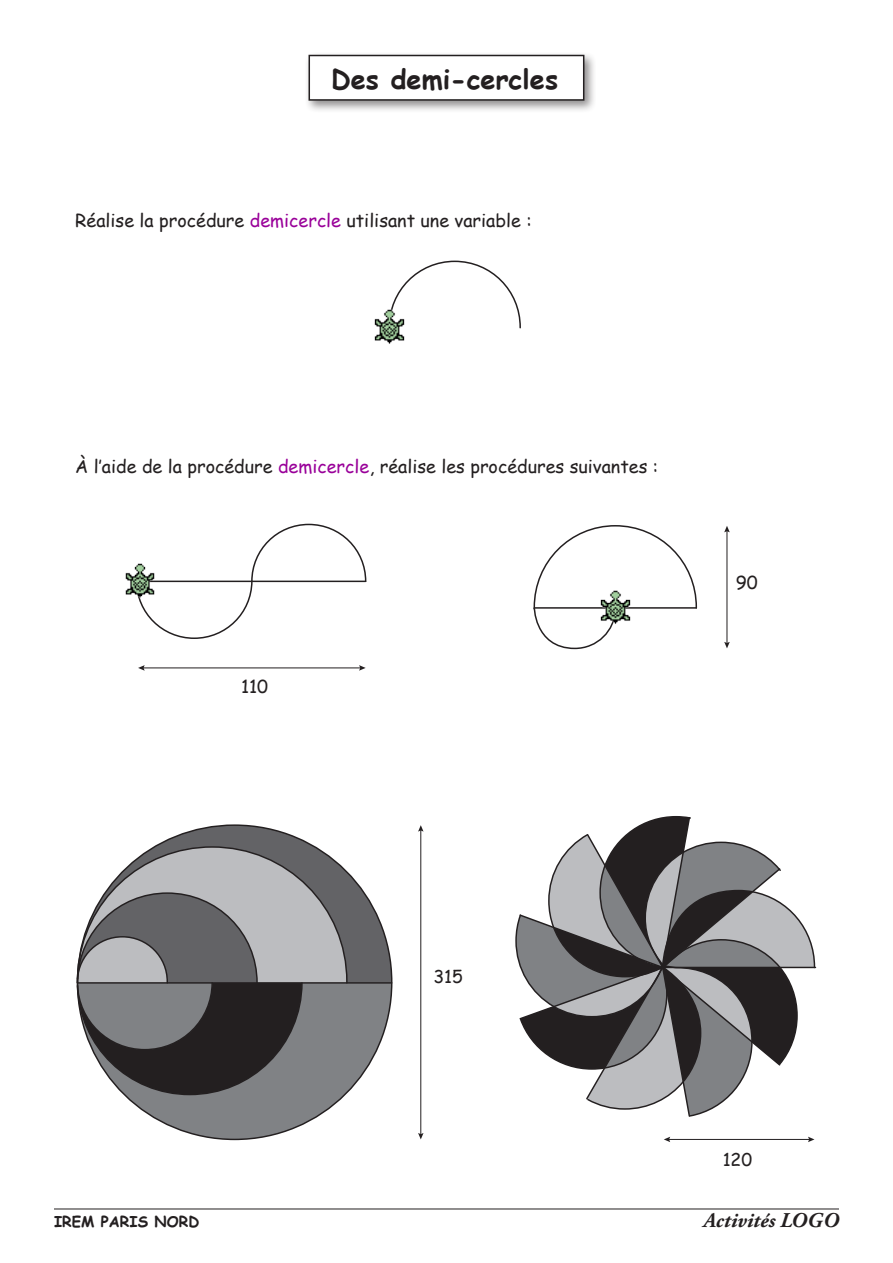
<style>
.page{position:relative;width:893px;height:1263px;background:#fff}
.page>*{position:absolute;margin:0;border:0;box-sizing:border-box;transform-origin:0 0}
.t1{font:700 27px "Comic Sans MS";color:#231f20}
.t2{font:italic 700 21px "Adobe Garamond Pro";color:#231f20}
.t3{font:18px "Comic Sans MS";color:#231f20}
.t4{font:17.7px "Comic Sans MS";color:#231f20}
.t5{font:700 15px "Comic Sans MS";color:#231f20}
.s1{color:#909}
</style>
<div class="page">
<hr style="left:54px;top:1208px;width:785px;height:1px;background:#231f20">
<div style="left:305px;top:51px;width:292px;height:62px;background:#231f20;opacity:.5"></div>
<div style="left:309px;top:56px;width:275px;height:44px;background:#fff"></div>
<div style="left:308px;top:55px;width:276px;height:46px;border:2px solid #231f20"></div>
<svg style="left:391px;top:260px;width:130px;height:69px"></svg>
<img style="left:374px;top:309px;width:34px;height:35px">
<hr style="left:143px;top:667px;width:218px;height:1px;background:#231f20">
<svg style="left:359px;top:665px;width:7px;height:6px"></svg>
<svg style="left:138px;top:665px;width:7px;height:6px"></svg>
<svg style="left:139px;top:523px;width:228px;height:116px"></svg>
<img style="left:125px;top:563px;width:34px;height:37px">
<hr style="left:727px;top:530px;width:1px;height:114px;background:#231f20">
<svg style="left:724px;top:642px;width:6px;height:6px"></svg>
<svg style="left:724px;top:526px;width:6px;height:6px"></svg>
<svg style="left:533px;top:525px;width:165px;height:125px"></svg>
<hr style="left:534px;top:607px;width:162px;height:2px;background:#231f20">
<img style="left:597px;top:589px;width:37px;height:38px">
<hr style="left:420px;top:829px;width:1px;height:306px;background:#231f20">
<svg style="left:418px;top:825px;width:5px;height:7px"></svg>
<svg style="left:418px;top:1133px;width:5px;height:6px"></svg>
<svg style="left:156px;top:826px;width:236px;height:156px;fill:#636366"></svg>
<svg style="left:125px;top:984px;width:267px;height:155px;fill:#808285"></svg>
<svg style="left:76px;top:845px;width:272px;height:249px;background:#818184"></svg>
<hr style="left:77px;top:982px;width:315px;height:2px;background:#231f20">
<hr style="left:668px;top:1139px;width:142px;height:1px;background:#231f20">
<svg style="left:664px;top:1137px;width:6px;height:5px"></svg>
<svg style="left:808px;top:1137px;width:6px;height:5px"></svg>
<svg style="left:515px;top:816px;width:301px;height:301px"></svg>
<h1 class="t1" style="left:331px;top:59px;width:228px">Des demi-cercles</h1>
<p class="t3" style="left:75px;top:207px;width:458px">Réalise la procédure <span class="s1">demicercle</span> utilisant une variable :</p>
<p class="t3" style="left:75px;top:453px;width:584px">À l’aide de la procédure <span class="s1">demicercle</span>, réalise les procédures suivantes :</p>
<p class="t3" style="left:241px;top:674px;width:29px">110</p>
<p class="t3" style="left:736px;top:569px;width:23px">90</p>
<p class="t4" style="left:433px;top:963px;width:31px">315</p>
<p class="t4" style="left:723px;top:1147px;width:31px">120</p>
<p class="t5" style="left:54px;top:1211px;width:147px">IREM PARIS NORD</p>
<p class="t2" style="left:704px;top:1208px;width:137px">Activités LOGO</p>
</div>
